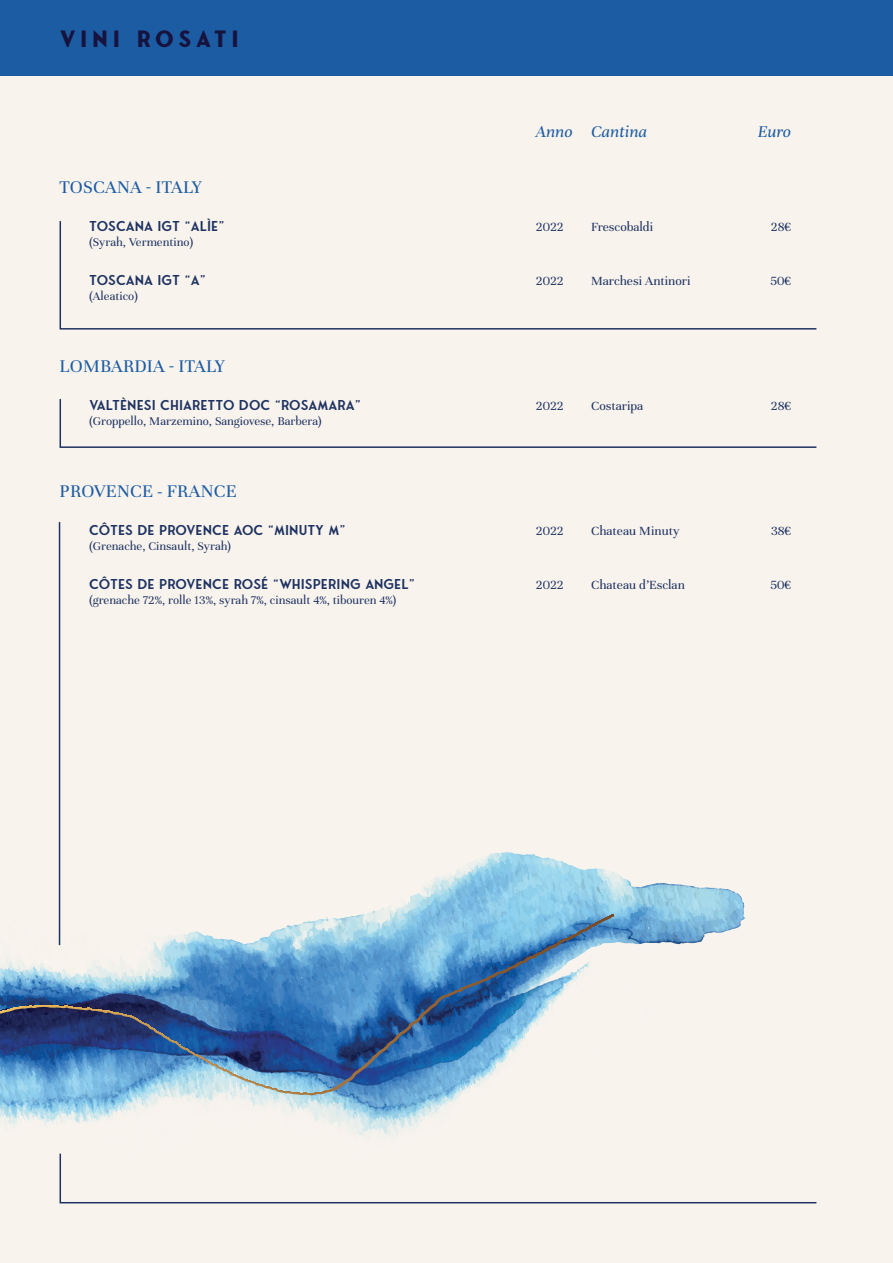
<style>
.page{position:relative;width:893px;height:1263px;background:#f8f3ed}
.page>*{position:absolute;margin:0;border:0;box-sizing:border-box;transform-origin:0 0}
.t1{font:700 22.5px "Fonseca";letter-spacing:.2em;color:#17133f}
.Testo_Menù_basic{font:19.5px "Unna";letter-spacing:.01em;color:#1c5ca3}
.Description_title{font:italic 18px "Unna";color:#1c5ca3}
.Paragraph_tab{font:13.65px "Fonseca";color:#1e3261}
.Paragraph_tab-2{font:13.65px "Unna";color:#1e3261}
.Basic_ENG{font:12.9px "Unna";color:#1e3261}
</style>
<div class="page">
<div style="left:0;top:0;width:893px;height:76px;background:#1c5ca3"></div>
<svg style="left:59px;top:221px;width:758px;height:109px"></svg>
<svg style="left:59px;top:399px;width:758px;height:49px"></svg>
<img style="left:0;top:853px;width:744px;height:351px">
<hr style="left:59px;top:522px;width:1px;height:423px;background:#1e3261">
<svg style="left:519px;top:914px;width:94px;height:47px;background:#74a6c9"></svg>
<p class="t1" style="left:60px;top:25px;width:181px">VINI ROSATI</p>
<p class="Description_title" style="left:536px;top:121px;width:113px">Anno Cantina</p>
<p class="Description_title" style="left:758px;top:121px;width:35px">Euro</p>
<p class="Testo_Menù_basic" style="left:60px;top:176px;width:144px">TOSCANA - ITALY</p>
<p class="Paragraph_tab" style="left:89px;top:218px;width:137px">TOSCANA IGT “ALÌE”</p>
<p class="Paragraph_tab-2" style="left:536px;top:219px;width:30px">2022</p>
<p class="Paragraph_tab-2" style="left:591px;top:219px;width:64px">Frescobaldi</p>
<p class="Paragraph_tab-2" style="left:771px;top:219px;width:21px">28€</p>
<p class="Basic_ENG" style="left:90px;top:235px;width:105px">(Syrah, Vermentino)</p>
<p class="Paragraph_tab" style="left:89px;top:272px;width:118px">TOSCANA IGT “A”</p>
<p class="Paragraph_tab-2" style="left:536px;top:273px;width:30px">2022</p>
<p class="Paragraph_tab-2" style="left:591px;top:273px;width:101px">Marchesi Antinori</p>
<p class="Paragraph_tab-2" style="left:770px;top:273px;width:22px">50€</p>
<p class="Basic_ENG" style="left:90px;top:288px;width:50px">(Aleatico)</p>
<p class="Testo_Menù_basic" style="left:60px;top:355px;width:167px">LOMBARDIA - ITALY</p>
<p class="Paragraph_tab" style="left:89px;top:397px;width:273px">VALTÈNESI CHIARETTO DOC “ROSAMARA”</p>
<p class="Paragraph_tab-2" style="left:536px;top:398px;width:30px">2022</p>
<p class="Paragraph_tab-2" style="left:591px;top:398px;width:54px">Costaripa</p>
<p class="Paragraph_tab-2" style="left:771px;top:398px;width:21px">28€</p>
<p class="Basic_ENG" style="left:90px;top:414px;width:233px">(Groppello, Marzemino, Sangiovese, Barbera)</p>
<p class="Testo_Menù_basic" style="left:60px;top:480px;width:179px">PROVENCE - FRANCE</p>
<p class="Paragraph_tab" style="left:89px;top:523px;width:258px">CÔTES DE PROVENCE AOC “MINUTY M”</p>
<p class="Paragraph_tab-2" style="left:536px;top:523px;width:30px">2022</p>
<p class="Paragraph_tab-2" style="left:591px;top:523px;width:90px">Chateau Minuty</p>
<p class="Paragraph_tab-2" style="left:771px;top:523px;width:21px">38€</p>
<p class="Basic_ENG" style="left:90px;top:539px;width:143px">(Grenache, Cinsault, Syrah)</p>
<p class="Paragraph_tab" style="left:89px;top:576px;width:327px">CÔTES DE PROVENCE ROSÉ “WHISPERING ANGEL”</p>
<p class="Paragraph_tab-2" style="left:536px;top:577px;width:30px">2022</p>
<p class="Paragraph_tab-2" style="left:591px;top:577px;width:95px">Chateau d’Esclan</p>
<p class="Paragraph_tab-2" style="left:770px;top:577px;width:22px">50€</p>
<p class="Basic_ENG" style="left:90px;top:592px;width:308px">(grenache 72%, rolle 13%, syrah 7%, cinsault 4%, tibouren 4%)</p>
</div>
